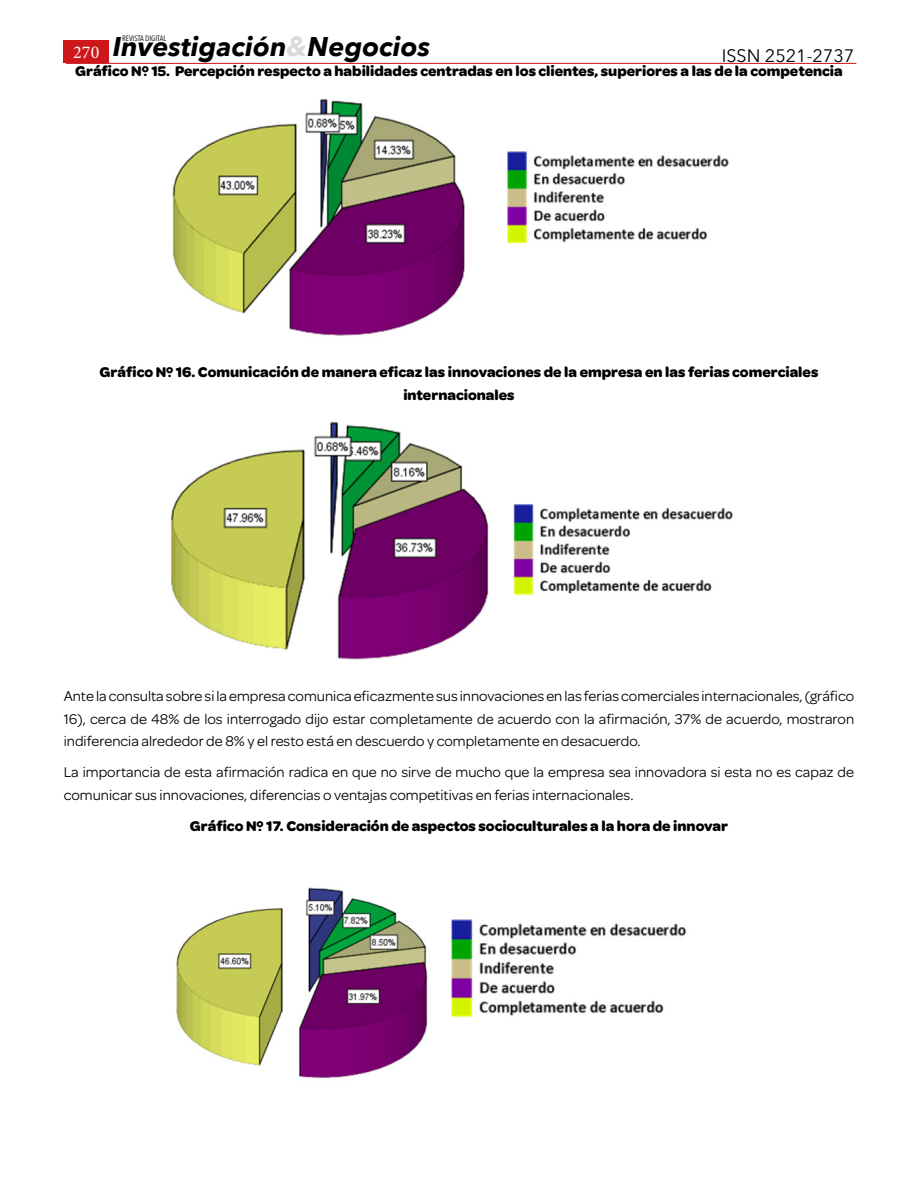
<style>
.page{position:relative;width:918px;height:1188px;background:#fff}
.page>*{position:absolute;margin:0;border:0;box-sizing:border-box;transform-origin:0 0}
.t1{font:italic 700 27px "Avenir Next";color:#000}
.t2{font:18px "Avenir Next";color:#000}
.t3{font:18px "Minion Pro";color:#fff}
.t4{font:15px/22.5px "Omnes";color:#000;text-align:justify}
.t5{font:700 15px/22.5px "Omnes";color:#000;text-align:center}
.t6{font:7.8px "Avenir Next Condensed";color:#000}
.s1{color:#dadada}
</style>
<div class="page">
<hr style="left:66px;top:63px;width:790px;height:1px;background:#cd171a">
<div style="left:64px;top:41px;width:45px;height:22px;background:#cd171a"></div>
<img style="left:172px;top:99px;width:557px;height:237px">
<img style="left:170px;top:421px;width:563px;height:239px">
<img style="left:176px;top:887px;width:511px;height:192px">
<p class="t6" style="left:122px;top:31px;width:46px">REVISTA DIGITAL</p>
<h1 class="t1" style="left:113px;top:23px;width:319px">Investigación<span class="s1">&amp;</span>Negocios</h1>
<p class="t3" style="left:73px;top:41px;width:28px">270</p>
<p class="t2" style="left:722px;top:40px;width:134px">ISSN 2521-2737</p>
<p class="t5" style="left:75px;top:59px;width:769px">Gráfico Nº 15. Percepción respecto a habilidades centradas en los clientes, superiores a las de la competencia</p>
<p class="t5" style="left:100px;top:360px;width:720px">Gráfico Nº 16. Comunicación de manera eficaz las innovaciones de la empresa en las ferias comerciales internacionales</p>
<p class="t4" style="left:64px;top:684px;width:792px">Ante la consulta sobre si la empresa comunica eficazmente sus innovaciones en las ferias comerciales internacionales, (gráfico 16), cerca de 48% de los interrogado dijo estar completamente de acuerdo con la afirmación, 37% de acuerdo, mostraron indiferencia alrededor de 8% y el resto está en descuerdo y completamente en desacuerdo.</p>
<p class="t4" style="left:64px;top:760px;width:792px">La importancia de esta afirmación radica en que no sirve de mucho que la empresa sea innovadora si esta no es capaz de comunicar sus innovaciones, diferencias o ventajas competitivas en ferias internacionales.</p>
<p class="t5" style="left:190px;top:814px;width:540px">Gráfico Nº 17. Consideración de aspectos socioculturales a la hora de innovar</p>
</div>
